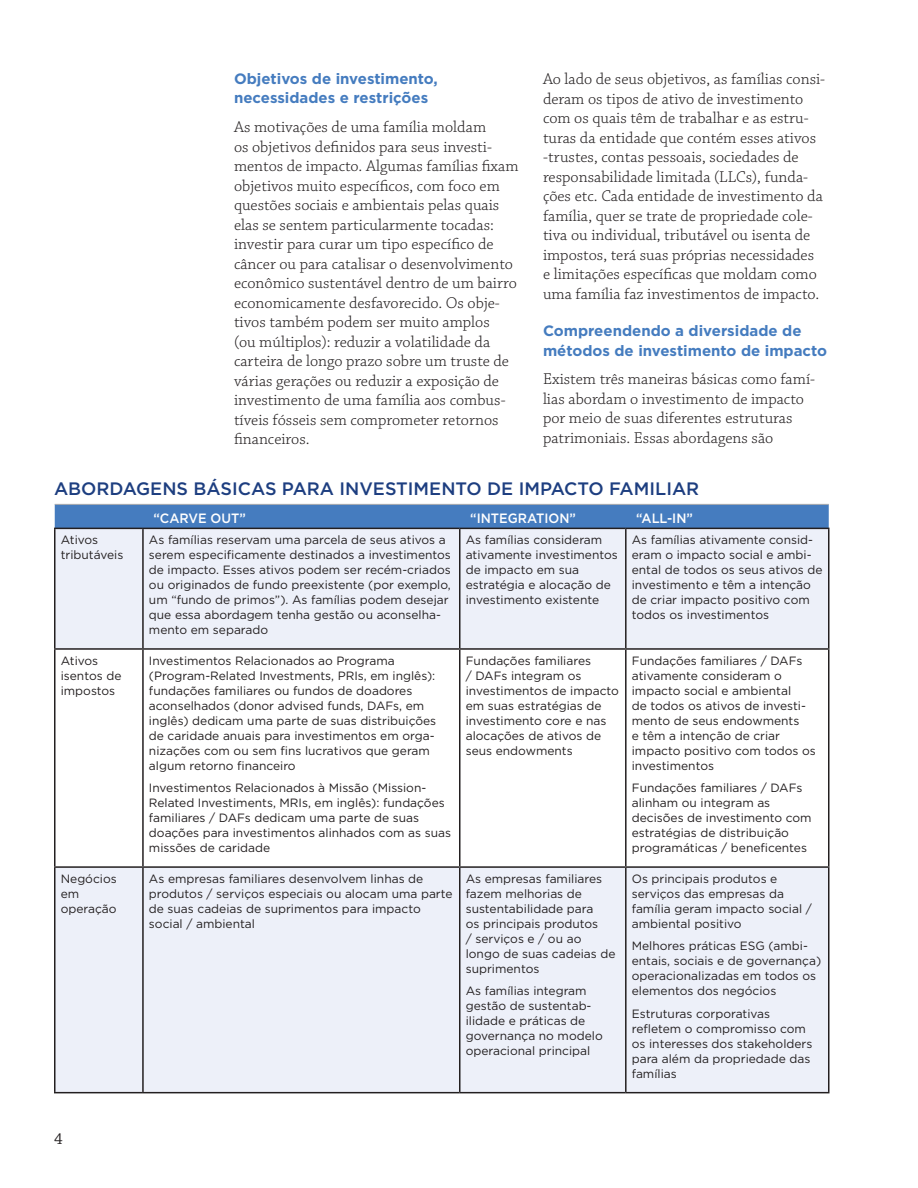
<style>
.page{position:relative;width:918px;height:1188px;background:#fff}
.page>*{position:absolute;margin:0;border:0;box-sizing:border-box;transform-origin:0 0}
.t1{font:500 18px "Gotham";color:#1d3e80}
.t2{font:300 16.5px/19.5px "Chaparral Pro";color:#231f20}
.t3{font:16.5px "Chaparral Pro";color:#231f20}
.t4{font:700 15px/19.5px "Gotham";color:#457cbf}
.t5{font:500 13.5px "Gotham";color:#fff;scale:.95 1}
.t6{font:12px/15px "Gotham";color:#231f20}
</style>
<div class="page">
<div style="left:55px;top:505px;width:774px;height:23px;background:#457cbf"></div>
<svg style="left:56px;top:529px;width:772px;height:563px;fill:#edf0f9"></svg>
<hr style="left:54px;top:528px;width:89px;height:1px;background:#231f20">
<hr style="left:54px;top:529px;width:2px;height:119px;background:#231f20">
<hr style="left:143px;top:528px;width:317px;height:1px;background:#231f20">
<hr style="left:142px;top:529px;width:2px;height:119px;background:#231f20">
<hr style="left:460px;top:528px;width:166px;height:1px;background:#231f20">
<hr style="left:459px;top:529px;width:1px;height:119px;background:#231f20">
<hr style="left:626px;top:528px;width:204px;height:1px;background:#231f20">
<hr style="left:625px;top:529px;width:2px;height:119px;background:#231f20">
<hr style="left:828px;top:529px;width:2px;height:119px;background:#231f20">
<hr style="left:54px;top:648px;width:89px;height:2px;background:#231f20">
<hr style="left:54px;top:650px;width:2px;height:216px;background:#231f20">
<hr style="left:143px;top:648px;width:317px;height:2px;background:#231f20">
<hr style="left:142px;top:650px;width:2px;height:216px;background:#231f20">
<hr style="left:460px;top:648px;width:166px;height:2px;background:#231f20">
<hr style="left:459px;top:650px;width:1px;height:216px;background:#231f20">
<hr style="left:626px;top:648px;width:204px;height:2px;background:#231f20">
<hr style="left:625px;top:650px;width:2px;height:216px;background:#231f20">
<hr style="left:828px;top:650px;width:2px;height:216px;background:#231f20">
<hr style="left:54px;top:866px;width:89px;height:2px;background:#231f20">
<hr style="left:54px;top:868px;width:2px;height:224px;background:#231f20">
<hr style="left:143px;top:866px;width:317px;height:2px;background:#231f20">
<hr style="left:142px;top:868px;width:2px;height:224px;background:#231f20">
<hr style="left:460px;top:866px;width:166px;height:2px;background:#231f20">
<hr style="left:459px;top:868px;width:1px;height:224px;background:#231f20">
<hr style="left:626px;top:866px;width:204px;height:2px;background:#231f20">
<hr style="left:625px;top:868px;width:2px;height:224px;background:#231f20">
<hr style="left:828px;top:868px;width:2px;height:224px;background:#231f20">
<hr style="left:54px;top:1092px;width:89px;height:1px;background:#231f20">
<hr style="left:143px;top:1092px;width:317px;height:1px;background:#231f20">
<hr style="left:460px;top:1092px;width:166px;height:1px;background:#231f20">
<hr style="left:626px;top:1092px;width:204px;height:1px;background:#231f20">
<hr style="left:55px;top:504px;width:88px;height:1px;background:#a7a9ac">
<hr style="left:143px;top:504px;width:317px;height:1px;background:#a7a9ac">
<hr style="left:460px;top:504px;width:166px;height:1px;background:#a7a9ac">
<hr style="left:626px;top:504px;width:203px;height:1px;background:#a7a9ac">
<p class="t2" style="left:543px;top:70px;width:284px">Ao lado de seus objetivos, as famílias consi&shy;deram os tipos de ativo de investimento com os quais têm de trabalhar e as estru&shy;turas da entidade que contém esses ativos -trustes, contas pessoais, sociedades de responsabilidade limitada (LLCs), funda&shy;ções etc. Cada entidade de investimento da família, quer se trate de propriedade cole&shy;tiva ou individual, tributável ou isenta de impostos, terá suas próprias necessidades e limitações específicas que moldam como uma família faz investimentos de impacto.</p>
<p class="t4" style="left:543px;top:321px;width:286px">Compreendendo a diversidade de métodos de investimento de impacto</p>
<h2 class="t2" style="left:543px;top:370px;width:274px">Existem três maneiras básicas como famí&shy;lias abordam o investimento de impacto por meio de suas diferentes estruturas patrimoniais. Essas abordagens são</h2>
<p class="t4" style="left:234px;top:69px;width:205px">Objetivos de investimento, necessidades e restrições</p>
<p class="t2" style="left:234px;top:118px;width:286px">As motivações de uma família moldam<br>os objetivos definidos para seus investi&shy;mentos de impacto. Algumas famílias fixam objetivos muito específicos, com foco em questões sociais e ambientais pelas quais elas se sentem particularmente tocadas: investir para curar um tipo específico de câncer ou para catalisar o desenvolvimento econômico sustentável dentro de um bairro economicamente desfavorecido. Os obje&shy;tivos também podem ser muito amplos<br>(ou múltiplos): reduzir a volatilidade da carteira de longo prazo sobre um truste de várias gerações ou reduzir a exposição de investimento de uma família aos combus&shy;tíveis fósseis sem comprometer retornos financeiros.</p>
<h1 class="t1" style="left:54px;top:477px;width:647px">ABORDAGENS BÁSICAS PARA INVESTIMENTO DE IMPACTO FAMILIAR</h1>
<p class="t5" style="left:153px;top:509px;width:99px">“CARVE OUT”</p>
<p class="t5" style="left:470px;top:509px;width:113px">“INTEGRATION”</p>
<p class="t5" style="left:636px;top:509px;width:61px">“ALL-IN”</p>
<p class="t6" style="left:61px;top:532px;width:64px">Ativos tributáveis</p>
<p class="t6" style="left:149px;top:532px;width:303px">As famílias reservam uma parcela de seus ativos a serem especificamente destinados a investimentos de impacto. Esses ativos podem ser recém-criados ou originados de fundo preexistente (por exemplo, um “fundo de primos”). As famílias podem desejar que essa abordagem tenha gestão ou aconselha&shy;mento em separado</p>
<p class="t6" style="left:466px;top:532px;width:154px">As famílias consideram ativamente investimentos de impacto em sua estratégia e alocação de investimento existente</p>
<p class="t6" style="left:632px;top:532px;width:192px">As famílias ativamente consid&shy;eram o impacto social e ambi&shy;ental de todos os seus ativos de investimento e têm a intenção de criar impacto positivo com todos os investimentos</p>
<p class="t6" style="left:61px;top:653px;width:62px">Ativos isentos de impostos</p>
<p class="t6" style="left:149px;top:653px;width:289px">Investimentos Relacionados ao Programa (Program-Related Investments, PRIs, em inglês): fundações familiares ou fundos de doadores aconselhados (donor advised funds, DAFs, em inglês) dedicam uma parte de suas distribuições de caridade anuais para investimentos em orga&shy;nizações com ou sem fins lucrativos que geram algum retorno financeiro</p>
<p class="t6" style="left:149px;top:780px;width:304px">Investimentos Relacionados à Missão (Mission-Related Investiments, MRIs, em inglês): fundações familiares / DAFs dedicam uma parte de suas doações para investimentos alinhados com as suas missões de caridade</p>
<p class="t6" style="left:466px;top:653px;width:155px">Fundações familiares<br>/ DAFs integram os investimentos de impacto em suas estratégias de investimento core e nas alocações de ativos de seus endowments</p>
<p class="t6" style="left:632px;top:653px;width:186px">Fundações familiares / DAFs ativamente consideram o impacto social e ambiental<br>de todos os ativos de investi&shy;mento de seus endowments<br>e têm a intenção de criar impacto positivo com todos os investimentos</p>
<p class="t6" style="left:632px;top:780px;width:181px">Fundações familiares / DAFs alinham ou integram as decisões de investimento com estratégias de distribuição programáticas / beneficentes</p>
<p class="t6" style="left:61px;top:871px;width:58px">Negócios em operação</p>
<p class="t6" style="left:149px;top:871px;width:305px">As empresas familiares desenvolvem linhas de produtos / serviços especiais ou alocam uma parte de suas cadeias de suprimentos para impacto social / ambiental</p>
<p class="t6" style="left:466px;top:871px;width:151px">As empresas familiares fazem melhorias de sustentabilidade para<br>os principais produtos<br>/ serviços e / ou ao longo de suas cadeias de suprimentos</p>
<p class="t6" style="left:466px;top:983px;width:139px">As famílias integram gestão de sustentab&shy;ilidade e práticas de governança no modelo operacional principal</p>
<p class="t6" style="left:632px;top:871px;width:182px">Os principais produtos e serviços das empresas da família geram impacto social / ambiental positivo</p>
<p class="t6" style="left:632px;top:938px;width:191px">Melhores práticas ESG (ambi&shy;entais, sociais e de governança) operacionalizadas em todos os elementos dos negócios</p>
<p class="t6" style="left:632px;top:1006px;width:182px">Estruturas corporativas refletem o compromisso com os interesses dos stakeholders para além da propriedade das famílias</p>
<h2 class="t3" style="left:54px;top:1130px;width:10px">4</h2>
</div>
